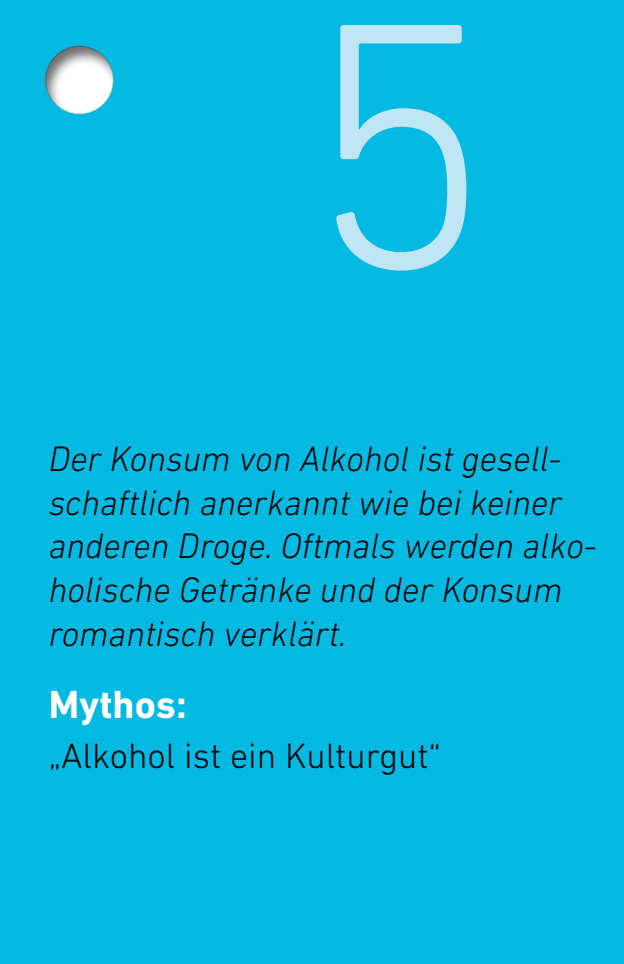
<style>
.page{position:relative;width:624px;height:964px;background:#04b9e2}
.page>*{position:absolute;margin:0;border:0;box-sizing:border-box;transform-origin:0 0}
.t1{font:300 356px "DIN Next LT Pro";color:#c0e5f5}
.t2{font:700 40px "DIN Next LT Pro";color:#fff}
.t3{font:italic 300 36px/43.6px "DIN Next LT Pro";color:#000}
.t4{font:300 36px "DIN Next LT Pro";color:#000}
</style>
<div class="page">
<div style="left:37px;top:39px;width:80px;height:76px;background:#000;opacity:.57"></div>
<h1 class="t1" style="left:304px;top:-58px;width:191px">5</h1>
<p class="t3" style="left:49px;top:437px;width:549px">Der Konsum von Alkohol ist gesell&shy;schaftlich anerkannt wie bei keiner anderen Droge. Oftmals werden alko&shy;holische Getränke und der Konsum romantisch verklärt.</p>
<p class="t2" style="left:49px;top:681px;width:140px">Mythos:</p>
<p class="t4" style="left:49px;top:735px;width:394px">„Alkohol ist ein Kulturgut“</p>
</div>
